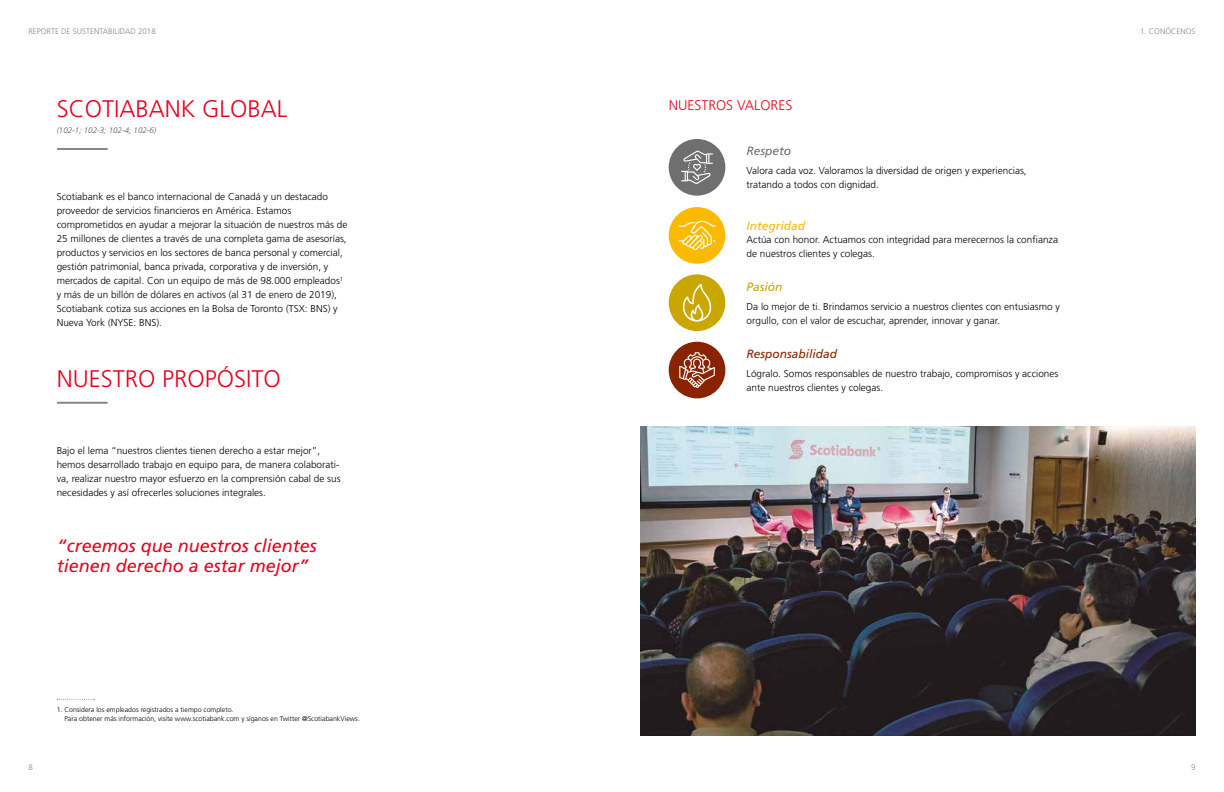
<style>
.page{position:relative;width:1224px;height:792px;background:#fff}
.page>*{position:absolute;margin:0;border:0;box-sizing:border-box;transform-origin:0 0}
.t1{font:300 24px "Frutiger LT Std";color:#e30520}
.t2{font:italic 18px/20px "Frutiger LT Std";color:#e30520}
.t3{font:300 14px "Frutiger LT Std";color:#e30520}
.t4{font:italic 12px "Frutiger LT Std";color:#892301}
.t5{font:italic 12px "Frutiger LT Std";color:#fbba00}
.t6{font:italic 12px "Frutiger LT Std";color:#706f6f}
.t7{font:italic 12px "Frutiger LT Std";color:#c9a600}
.t8{font:300 10px/14px "Frutiger LT Std";color:#000}
.t9{font:300 8px "Frutiger";color:#878787}
.t10{font:italic 300 8px "Frutiger LT Std";color:#575756}
.t11{font:300 7px/9px "Frutiger LT Std";color:#000}
</style>
<div class="page">
<hr style="left:58px;top:148px;width:49px;height:2px;background:#878787">
<hr style="left:58px;top:402px;width:49px;height:2px;background:#878787">
<img style="left:640px;top:427px;width:556px;height:308px">
<svg style="left:57px;top:699px;width:37px;height:1px"></svg>
<div style="left:669px;top:139px;width:56px;height:57px;background:#706f6f;border-radius:50%"></div>
<div style="left:669px;top:207px;width:56px;height:57px;background:#fbba00;border-radius:50%"></div>
<div style="left:669px;top:274px;width:56px;height:57px;background:#c9a600;border-radius:50%"></div>
<div style="left:669px;top:342px;width:56px;height:56px;background:#892301;border-radius:50%"></div>
<svg style="left:681px;top:150px;width:32px;height:34px"></svg>
<svg style="left:679px;top:221px;width:36px;height:29px"></svg>
<svg style="left:683px;top:284px;width:28px;height:38px"></svg>
<svg style="left:679px;top:352px;width:36px;height:36px"></svg>
<p class="t9" style="left:28px;top:27px;width:129px">REPORTE DE SUSTENTABILIDAD 2018</p>
<h1 class="t1" style="left:57px;top:95px;width:232px">SCOTIABANK GLOBAL</h1>
<p class="t10" style="left:57px;top:125px;width:101px">(102-1; 102-3; 102-4; 102-6)</p>
<p class="t8" style="left:57px;top:190px;width:292px">Scotiabank es el banco internacional de Canadá y un destacado proveedor de servicios financieros en América. Estamos comprometidos en ayudar a mejorar la situación de nuestros más de 25 millones de clientes a través de una completa gama de asesorías, productos y servicios en los sectores de banca personal y comercial, gestión patrimonial, banca privada, corporativa y de inversión, y mercados de capital. Con un equipo de más de 98.000 empleados<sup>1 </sup>y más de un billón de dólares en activos (al 31 de enero de 2019), Scotiabank cotiza sus acciones en la Bolsa de Toronto (TSX: BNS) y Nueva York (NYSE: BNS).</p>
<h1 class="t1" style="left:57px;top:365px;width:226px">NUESTRO PROPÓSITO</h1>
<p class="t8" style="left:57px;top:443px;width:285px">Bajo el lema “nuestros clientes tienen derecho a estar mejor”, hemos desarrollado trabajo en equipo para, de manera colaborati&shy;va, realizar nuestro mayor esfuerzo en la comprensión cabal de sus necesidades y así ofrecerles soluciones integrales.</p>
<h2 class="t2" style="left:57px;top:536px;width:262px">“creemos que nuestros clientes tienen derecho a estar mejor”</h2>
<p class="t11" style="left:64px;top:705px;width:297px;text-indent:-8px">1. Considera los empleados registrados a tiempo completo.<br>Para obtener más información, visite www.scotiabank.com y síganos en Twitter @ScotiabankViews.</p>
<h3 class="t3" style="left:669px;top:97px;width:125px">NUESTROS VALORES</h3>
<p class="t6" style="left:747px;top:144px;width:46px">Respeto</p>
<p class="t8" style="left:747px;top:164px;width:282px">Valora cada voz. Valoramos la diversidad de origen y experiencias, tratando a todos con dignidad.</p>
<p class="t5" style="left:747px;top:219px;width:60px">Integridad</p>
<p class="t8" style="left:747px;top:232px;width:313px">Actúa con honor. Actuamos con integridad para merecernos la confianza de nuestros clientes y colegas.</p>
<p class="t7" style="left:747px;top:279px;width:38px">Pasión</p>
<p class="t8" style="left:747px;top:300px;width:315px">Da lo mejor de ti. Brindamos servicio a nuestros clientes con entusiasmo y orgullo, con el valor de escuchar, aprender, innovar y ganar.</p>
<p class="t4" style="left:747px;top:347px;width:92px">Responsabilidad</p>
<p class="t8" style="left:747px;top:367px;width:313px">Lógralo. Somos responsables de nuestro trabajo, compromisos y acciones ante nuestros clientes y colegas.</p>
<p class="t9" style="left:1140px;top:27px;width:57px">1. CONÓCENOS</p>
<p class="t9" style="left:28px;top:762px;width:6px">8</p>
<p class="t9" style="left:1191px;top:762px;width:6px">9</p>
</div>
